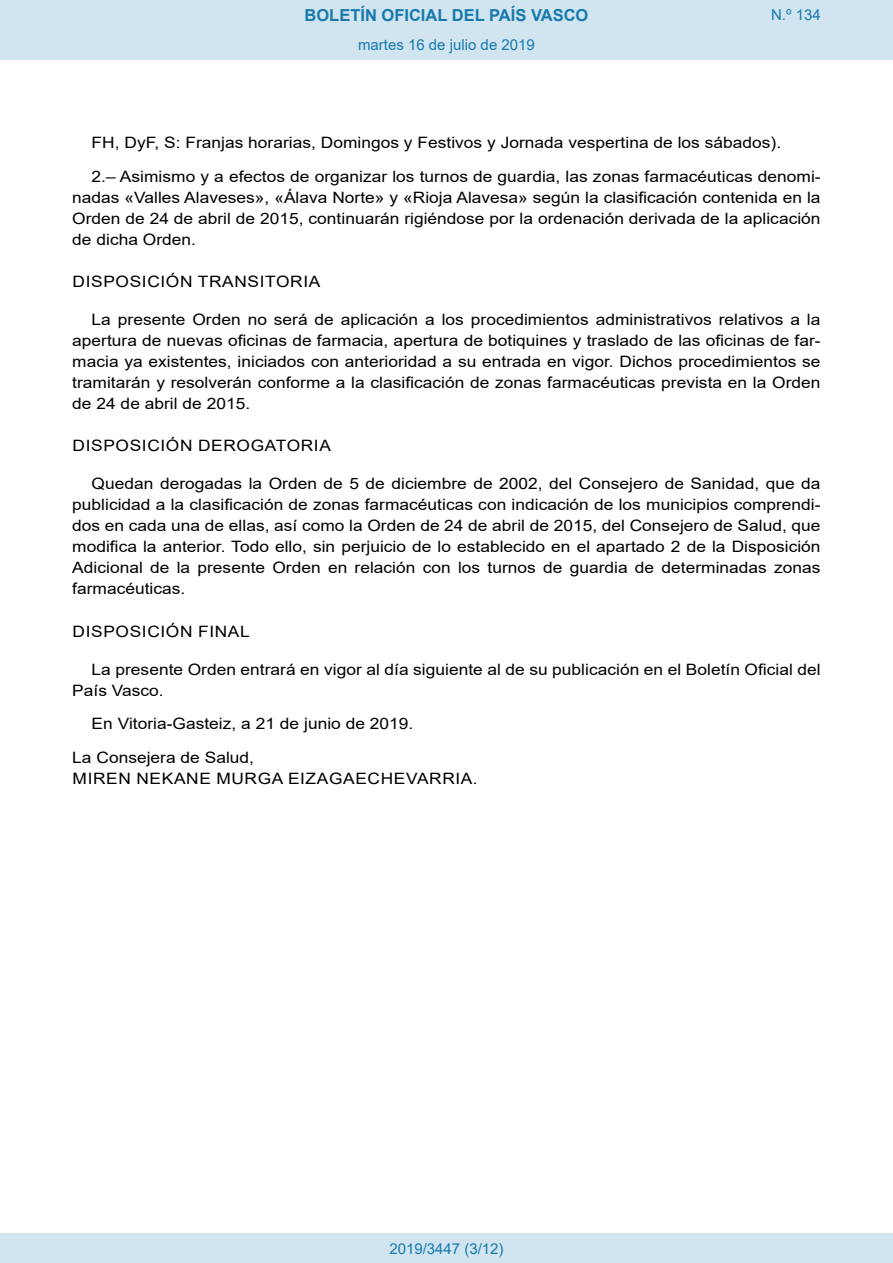
<style>
.page{position:relative;width:893px;height:1263px;background:#fff}
.page>*{position:absolute;margin:0;border:0;box-sizing:border-box;transform-origin:0 0}
.t1{font:700 16.5px "Arial";color:#1879ad}
.BOPVDetalle{font:15.6px/21px "Arial";color:#000;text-align:justify;scale:1.11 1}
.BOPVDisposicion{font:15.6px "Arial";letter-spacing:.035em;color:#000;scale:1.11 1}
.BOPVFirmaLugFec{font:15.6px "Arial";color:#000;scale:1.11 1}
.BOPVFirmaNombre{font:15.6px "Arial";letter-spacing:.035em;color:#000;scale:1.11 1}
.BOPVFirmaPuesto{font:15.6px "Arial";color:#000;scale:1.11 1}
.Paginacion_Centro{font:15px "Arial";color:#1879ad}
</style>
<div class="page">
<div style="left:0;top:0;width:893px;height:60px;background:#d0e5f0"></div>
<div style="left:0;top:1233px;width:893px;height:30px;background:#d0e5f0"></div>
<p class="t1" style="left:305px;top:3px;width:285px">BOLETÍN OFICIAL DEL PAÍS VASCO</p>
<p class="Paginacion_Centro" style="left:358px;top:35px;width:178px">martes 16 de julio de 2019</p>
<p class="Paginacion_Centro" style="left:771px;top:5px;width:51px">N.º 134</p>
<p class="BOPVDetalle" style="left:92px;top:132px;width:623px">FH, DyF, S: Franjas horarias, Domingos y Festivos y Jornada vespertina de los sábados).</p>
<p class="BOPVDetalle" style="left:72px;top:166px;width:676px;text-indent:19px">2.– Asimismo y a efectos de organizar los turnos de guardia, las zonas farmacéuticas denomi&shy;nadas «Valles Alaveses», «Álava Norte» y «Rioja Alavesa» según la clasificación contenida en la Orden de 24 de abril de 2015, continuarán rigiéndose por la ordenación derivada de la aplicación de dicha Orden.</p>
<p class="BOPVDisposicion" style="left:73px;top:271px;width:225px">DISPOSICIÓN TRANSITORIA</p>
<p class="BOPVDetalle" style="left:72px;top:309px;width:676px;text-indent:19px">La presente Orden no será de aplicación a los procedimientos administrativos relativos a la apertura de nuevas oficinas de farmacia, apertura de botiquines y traslado de las oficinas de far&shy;macia ya existentes, iniciados con anterioridad a su entrada en vigor. Dichos procedimientos se tramitarán y resolverán conforme a la clasificación de zonas farmacéuticas prevista en la Orden de 24 de abril de 2015.</p>
<p class="BOPVDisposicion" style="left:73px;top:435px;width:234px">DISPOSICIÓN DEROGATORIA</p>
<p class="BOPVDetalle" style="left:72px;top:473px;width:676px;text-indent:19px">Quedan derogadas la Orden de 5 de diciembre de 2002, del Consejero de Sanidad, que da publicidad a la clasificación de zonas farmacéuticas con indicación de los municipios comprendi&shy;dos en cada una de ellas, así como la Orden de 24 de abril de 2015, del Consejero de Salud, que modifica la anterior. Todo ello, sin perjuicio de lo establecido en el apartado 2 de la Disposición Adicional de la presente Orden en relación con los turnos de guardia de determinadas zonas farmacéuticas.</p>
<p class="BOPVDisposicion" style="left:73px;top:620px;width:161px">DISPOSICIÓN FINAL</p>
<p class="BOPVDetalle" style="left:72px;top:659px;width:676px;text-indent:19px">La presente Orden entrará en vigor al día siguiente al de su publicación en el Boletín Oficial del<br>País Vasco.</p>
<p class="BOPVFirmaLugFec" style="left:92px;top:713px;width:291px">En Vitoria-Gasteiz, a 21 de junio de 2019.</p>
<p class="BOPVFirmaPuesto" style="left:72px;top:747px;width:165px">La Consejera de Salud,</p>
<p class="BOPVFirmaNombre" style="left:73px;top:768px;width:366px">MIREN NEKANE MURGA EIZAGAECHEVARRIA.</p>
<p class="Paginacion_Centro" style="left:389px;top:1238px;width:116px">2019/3447 (3/12)</p>
</div>
